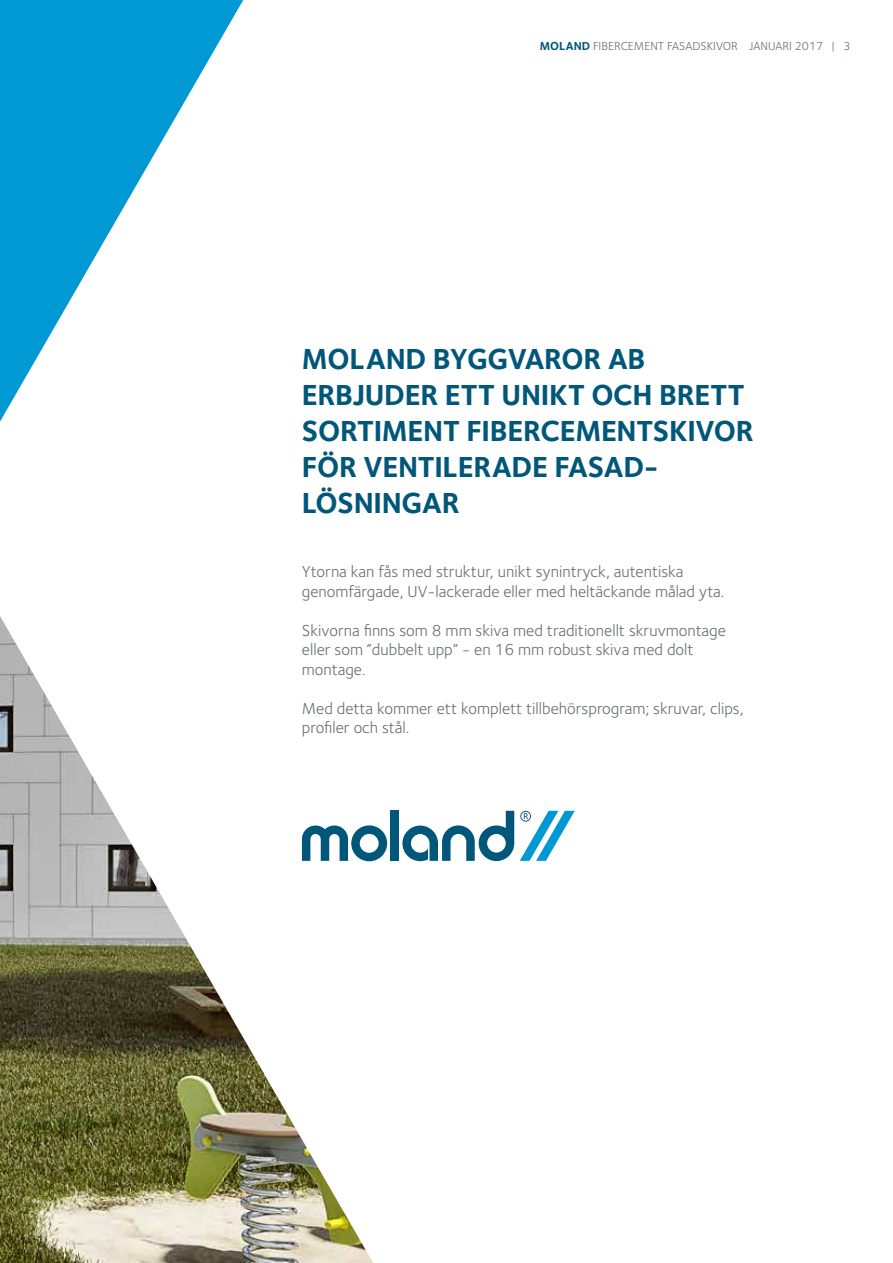
<style>
.page{position:relative;width:893px;height:1263px;background:#fff}
.page>*{position:absolute;margin:0;border:0;box-sizing:border-box;transform-origin:0 0}
.t1{font:700 30px/36px "Foundry Sterling";letter-spacing:-.01em;color:#005779}
.t2{font:16.5px/19.5px "Foundry Sterling";color:#6a6d71}
.t3{font:12px "Foundry Sterling";color:#6a6d71}
.s1{font-weight:700;color:#005779}
.s2{font-weight:300;color:#005779}
</style>
<div class="page">
<img style="left:251px;top:838px;width:122px;height:425px">
<svg style="left:0;top:0;width:251px;height:1263px"></svg>
<div style="left:390px;top:811px;width:9px;height:50px;background:#005779"></div>
<svg style="left:302px;top:825px;width:85px;height:36px"></svg>
<svg style="left:402px;top:811px;width:112px;height:50px"></svg>
<svg style="left:520px;top:811px;width:55px;height:50px"></svg>
<p class="t3" style="left:540px;top:39px;width:312px"><span class="s1">MOLAND</span> FIBERCEMENT FASADSKIVOR JANUARI 2017 <span class="s2">|</span> 3</p>
<h1 class="t1" style="left:302px;top:342px;width:453px">MOLAND BYGGVAROR AB<br>ERBJUDER ETT UNIKT OCH BRETT<br>SORTIMENT FIBERCEMENTSKIVOR<br>FÖR VENTILERADE FASAD-<br>LÖSNINGAR</h1>
<p class="t2" style="left:302px;top:562px;width:424px">Ytorna kan fås med struktur, unikt synintryck, autentiska genomfärgade, UV-lackerade eller med heltäckande målad yta.</p>
<p class="t2" style="left:302px;top:620px;width:426px">Skivorna finns som 8 mm skiva med traditionellt skruvmontage eller som ”dubbelt upp” - en 16 mm robust skiva med dolt montage.</p>
<p class="t2" style="left:302px;top:699px;width:443px">Med detta kommer ett komplett tillbehörsprogram; skruvar, clips, profiler och stål.</p>
</div>
